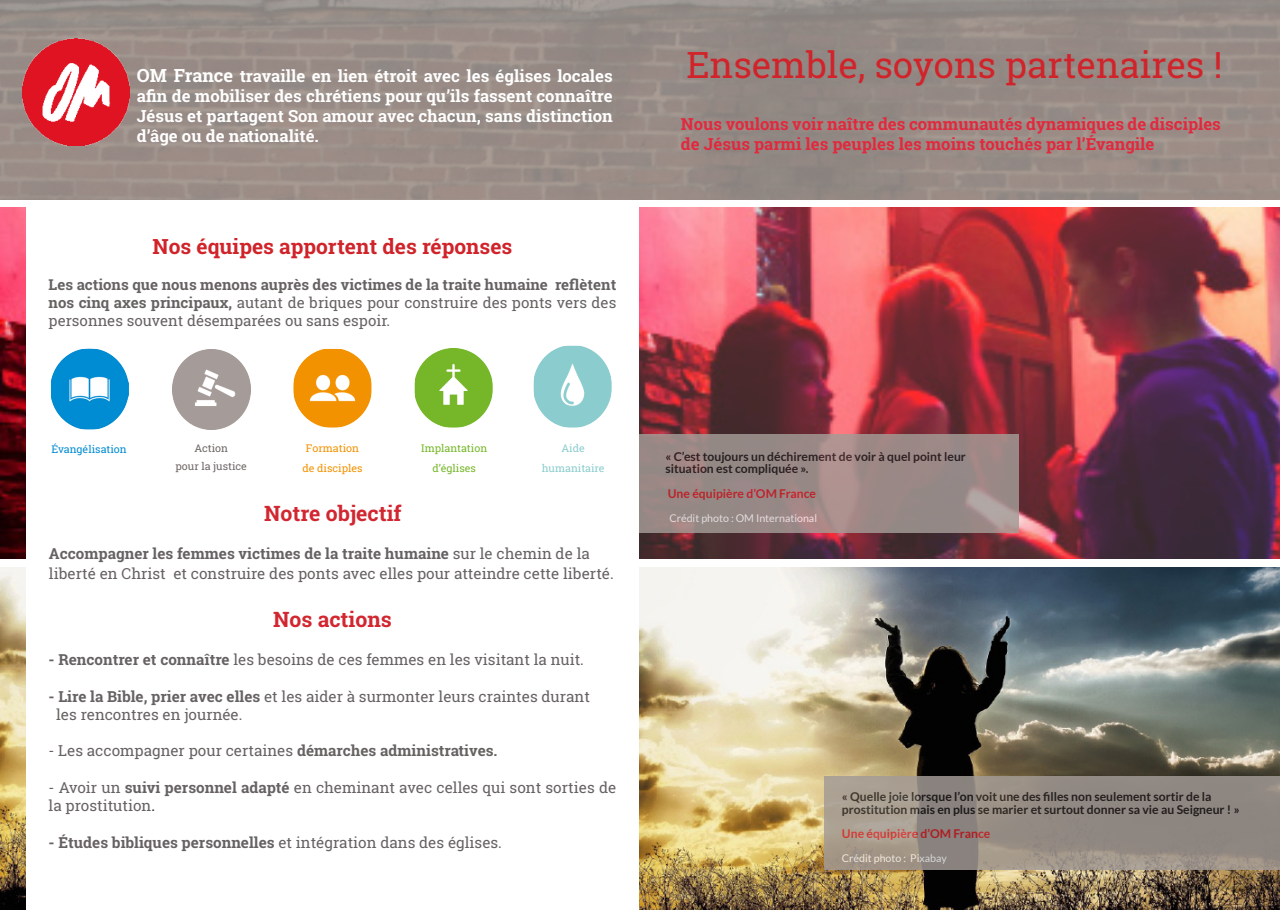
<style>
.page{position:relative;width:1280px;height:910px;background:#fff}
.page>*{position:absolute;margin:0;border:0;box-sizing:border-box;transform-origin:0 0}
.t1{font:36.45px "Roboto Slab";color:#d1232a}
.t2{font:700 21.3px "Roboto Slab";color:#d22630}
.t3{font:700 21px "Roboto Slab";color:#d1232a}
.t4{font:700 16.65px/20.1px "Roboto Slab";color:#fff;text-align:justify}
.t5{font:700 16.65px/20.1px "Roboto Slab";color:#e2293e}
.t6{font:15.15px/18.3px "Roboto Slab";color:#666261}
.t7{font:700 15.15px "Roboto Slab";color:#666261}
.t8{font:700 15px/18px "Roboto Slab";color:#666261;text-align:justify}
.t9{font:700 12.15px/12.1px "Lato";color:#231f20}
.t10{font:700 12.15px "Lato";color:#d1232a}
.t11{font:10.65px "Lato";color:#fff}
.t12{font:10.65px "Roboto Slab";color:#76b729}
.t13{font:10.65px "Roboto Slab";color:#f39200}
.t14{font:10.65px "Roboto Slab";color:#6e6664}
.t15{font:10.65px "Roboto Slab";color:#8bcdce}
.t16{font:10.65px "Roboto Slab";color:#008cd3}
.s1{font-size:18.3px}
.s2{font-weight:400}
.s3{font-weight:700}
.s4{color:#231f20}
</style>
<div class="page">
<img style="left:0;top:207px;width:26px;height:352px">
<img style="left:0;top:568px;width:26px;height:342px">
<div style="left:0;top:0;width:1280px;height:200px;background:linear-gradient(to right,#9a8e88,#968b85)"></div>
<img style="left:23px;top:39px;width:106px;height:106px">
<img style="left:172px;top:350px;width:78px;height:79px">
<img style="left:51px;top:349px;width:78px;height:80px">
<img style="left:293px;top:349px;width:78px;height:78px">
<img style="left:415px;top:348px;width:78px;height:79px">
<img style="left:534px;top:346px;width:78px;height:81px">
<img style="left:639px;top:207px;width:641px;height:352px">
<img style="left:640px;top:568px;width:640px;height:342px">
<svg style="left:639px;top:434px;width:380px;height:98px;fill:#998886"></svg>
<svg style="left:825px;top:776px;width:455px;height:94px;fill:#918982"></svg>
<p class="t4" style="left:137px;top:65px;width:477px"><span class="s1">OM France</span> travaille en lien étroit avec les églises locales afin de mobiliser des chrétiens pour qu’ils fassent connaître Jésus et partagent Son amour avec chacun, sans distinction d’âge ou de nationalité.</p>
<p class="t3" style="left:153px;top:232px;width:361px">Nos équipes apportent des réponses</p>
<p class="t8" style="left:49px;top:275px;width:569px">Les actions que nous menons auprès des victimes de la traite humaine reflètent nos cinq axes principaux, <span class="s2">autant de briques pour construire des ponts vers des personnes souvent désemparées ou sans espoir.</span></p>
<p class="t16" style="left:51px;top:442px;width:77px">Évangélisation</p>
<p class="t14" style="left:194px;top:440px;width:35px">Action</p>
<p class="t14" style="left:175px;top:459px;width:73px">pour la justice</p>
<p class="t13" style="left:306px;top:440px;width:55px">Formation</p>
<p class="t13" style="left:302px;top:460px;width:62px">de disciples</p>
<p class="t12" style="left:421px;top:441px;width:67px">Implantation</p>
<p class="t12" style="left:432px;top:461px;width:45px">d’églises</p>
<p class="t15" style="left:561px;top:441px;width:25px">Aide</p>
<p class="t15" style="left:542px;top:461px;width:64px">humanitaire</p>
<p class="t2" style="left:264px;top:499px;width:139px">Notre objectif</p>
<p class="t7" style="left:49px;top:543px;width:542px">Accompagner les femmes victimes de la traite humaine <span class="s2">sur le chemin de la</span></p>
<p class="t6" style="left:49px;top:564px;width:566px">liberté en Christ et construire des ponts avec elles pour atteindre cette liberté.</p>
<p class="t2" style="left:273px;top:604px;width:120px">Nos actions</p>
<p class="t6" style="left:49px;top:650px;width:537px"><span class="s3">- Rencontrer et connaître</span> les besoins de ces femmes en les visitant la nuit.</p>
<p class="t6" style="left:56px;top:687px;width:535px;text-indent:-8px"><span class="s3">- Lire la Bible, prier avec elles</span> et les aider à surmonter leurs craintes durant les rencontres en journée.</p>
<p class="t6" style="left:49px;top:742px;width:450px">- Les accompagner pour certaines <span class="s3">démarches administratives.</span></p>
<p class="t6" style="left:49px;top:778px;width:569px">- Avoir un <span class="s3">suivi personnel adapté</span> en cheminant avec celles qui sont sorties de la prostitution<span class="s4">.</span></p>
<p class="t7" style="left:49px;top:832px;width:455px">- Études bibliques personnelles <span class="s2">et intégration dans des églises.</span></p>
<p class="t1" style="left:686px;top:40px;width:537px">Ensemble, soyons partenaires !</p>
<p class="t5" style="left:681px;top:114px;width:542px">Nous voulons voir naître des communautés dynamiques de disciples de Jésus parmi les peuples les moins touchés par l’Évangile</p>
<p class="t9" style="left:665px;top:450px;width:302px">« C’est toujours un déchirement de voir à quel point leur situation est compliquée ».</p>
<p class="t10" style="left:668px;top:486px;width:150px">Une équipière d’OM France</p>
<p class="t11" style="left:669px;top:512px;width:149px">Crédit photo : OM International</p>
<p class="t9" style="left:842px;top:791px;width:399px">« Quelle joie lorsque l’on voit une des filles non seulement sortir de la prostitution mais en plus se marier et surtout donner sa vie au Seigneur ! »</p>
<p class="t10" style="left:842px;top:826px;width:150px">Une équipière d’OM France</p>
<p class="t11" style="left:842px;top:852px;width:106px">Crédit photo : Pixabay</p>
</div>
